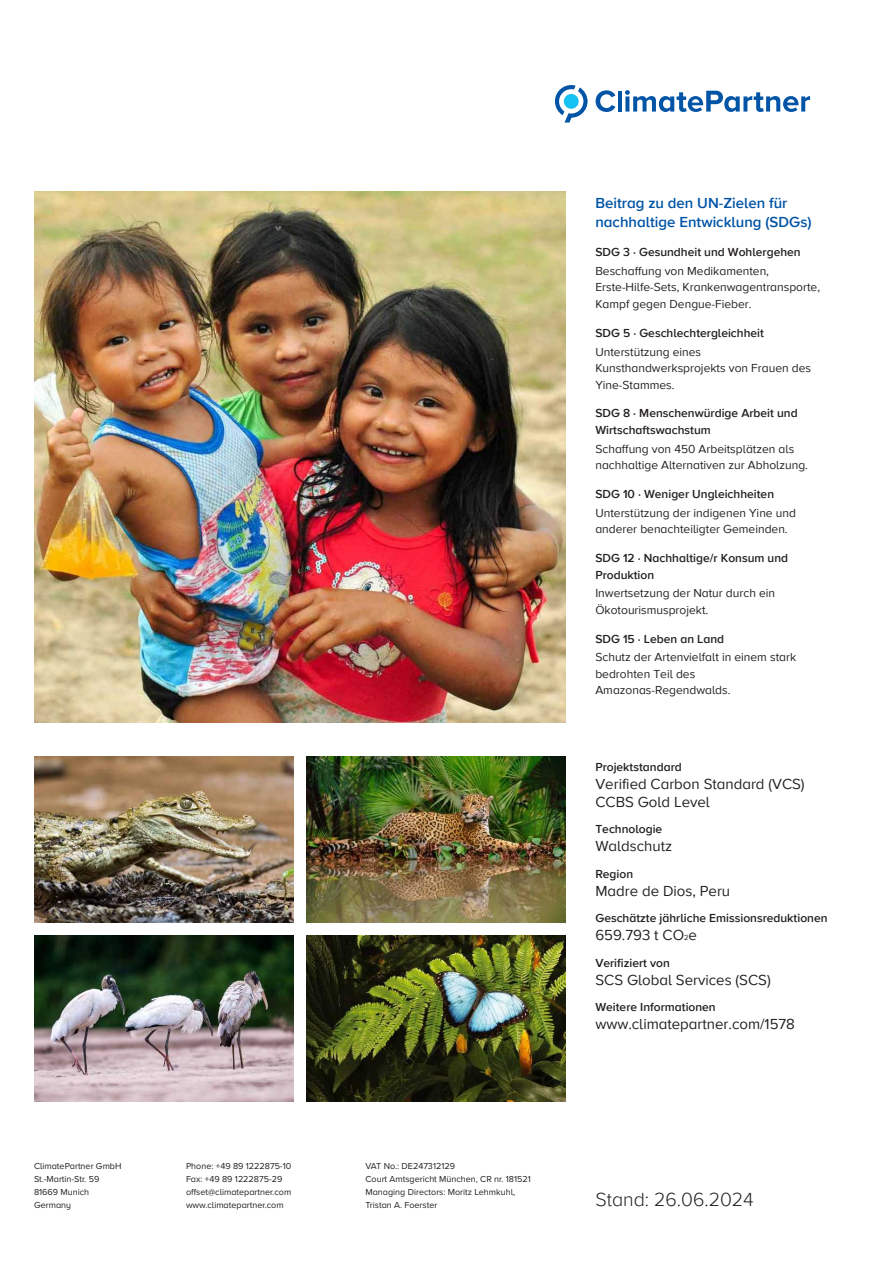
<style>
.page{position:relative;width:893px;height:1263px;background:#fff}
.page>*{position:absolute;margin:0;border:0;box-sizing:border-box;transform-origin:0 0}
.t1{font:300 19.5px "Proxima Nova A";color:#231f20}
.t2{font:15px/18px "Proxima Nova A";color:#231f20}
.t3{font:600 15px/19.5px "Proxima Nova A";color:#0154a6}
.t4{font:12px/16.5px "Proxima Nova A";color:#231f20}
.t5{font:600 12px/16.5px "Proxima Nova A";color:#231f20}
.t6{font:9px/12.8px "Proxima Nova A";color:#231f20}
.s1{font-size:7.5px}
</style>
<div class="page">
<svg style="left:596px;top:90px;width:19px;height:22px"></svg>
<hr style="left:618px;top:91px;width:4px;height:21px;background:#0154a6">
<svg style="left:625px;top:90px;width:185px;height:22px"></svg>
<svg style="left:555px;top:85px;width:33px;height:38px"></svg>
<img style="left:34px;top:191px;width:532px;height:532px">
<img style="left:34px;top:757px;width:259px;height:166px">
<img style="left:306px;top:757px;width:259px;height:166px">
<img style="left:34px;top:935px;width:259px;height:166px">
<img style="left:306px;top:935px;width:259px;height:166px">
<p class="t6" style="left:34px;top:1160px;width:89px">ClimatePartner GmbH<br>St.-Martin-Str. 59<br>81669 Munich<br>Germany</p>
<p class="t6" style="left:186px;top:1160px;width:107px">Phone: +49 89 1222875-10<br>Fax: +49 89 1222875-29 offset@climatepartner.com www.climatepartner.com</p>
<p class="t6" style="left:365px;top:1160px;width:167px">VAT No.: DE247312129<br>Court Amtsgericht München, CR nr. 181521<br>Managing Directors: Moritz Lehmkuhl,<br>Tristan A. Foerster</p>
<p class="t3" style="left:595px;top:193px;width:218px">Beitrag zu den UN-Zielen für nachhaltige Entwicklung (SDGs)</p>
<p class="t5" style="left:595px;top:244px;width:207px">SDG 3 · Gesundheit und Wohlergehen</p>
<p class="t4" style="left:595px;top:263px;width:226px">Beschaffung von Medikamenten,<br>Erste-Hilfe-Sets, Krankenwagentransporte,<br>Kampf gegen Dengue-Fieber.</p>
<p class="t5" style="left:595px;top:325px;width:170px">SDG 5 · Geschlechtergleichheit</p>
<p class="t4" style="left:595px;top:344px;width:217px">Unterstützung eines<br>Kunsthandwerksprojekts von Frauen des<br>Yine-Stammes.</p>
<p class="t5" style="left:595px;top:405px;width:204px">SDG 8 · Menschenwürdige Arbeit und<br>Wirtschaftswachstum</p>
<p class="t4" style="left:595px;top:441px;width:214px">Schaffung von 450 Arbeitsplätzen als nachhaltige Alternativen zur Abholzung.</p>
<p class="t5" style="left:595px;top:486px;width:180px">SDG 10 · Weniger Ungleichheiten</p>
<p class="t4" style="left:595px;top:505px;width:202px">Unterstützung der indigenen Yine und anderer benachteiligter Gemeinden.</p>
<p class="t5" style="left:595px;top:550px;width:194px">SDG 12 · Nachhaltige/r Konsum und<br>Produktion</p>
<p class="t4" style="left:595px;top:585px;width:181px">Inwertsetzung der Natur durch ein<br>Ökotourismusprojekt.</p>
<p class="t5" style="left:595px;top:631px;width:130px">SDG 15 · Leben an Land</p>
<p class="t4" style="left:595px;top:649px;width:202px">Schutz der Artenvielfalt in einem stark bedrohten Teil des<br>Amazonas-Regendwalds.</p>
<p class="t5" style="left:595px;top:759px;width:88px">Projektstandard</p>
<p class="t2" style="left:595px;top:775px;width:211px">Verified Carbon Standard (VCS)<br>CCBS Gold Level</p>
<p class="t5" style="left:595px;top:821px;width:68px">Technologie</p>
<p class="t2" style="left:595px;top:837px;width:78px">Waldschutz</p>
<p class="t5" style="left:595px;top:866px;width:39px">Region</p>
<p class="t2" style="left:595px;top:882px;width:136px">Madre de Dios, Peru</p>
<p class="t5" style="left:595px;top:910px;width:234px">Geschätzte jährliche Emissionsreduktionen</p>
<p class="t2" style="left:595px;top:927px;width:103px">659.793 t CO<span class="s1">2</span>e</p>
<p class="t5" style="left:595px;top:955px;width:76px">Verifiziert von</p>
<p class="t2" style="left:595px;top:971px;width:177px">SCS Global Services (SCS)</p>
<p class="t5" style="left:595px;top:999px;width:122px">Weitere Informationen</p>
<p class="t2" style="left:595px;top:1016px;width:201px">www.climatepartner.com/1578</p>
<h1 class="t1" style="left:595px;top:1188px;width:160px">Stand: 26.06.2024</h1>
</div>
